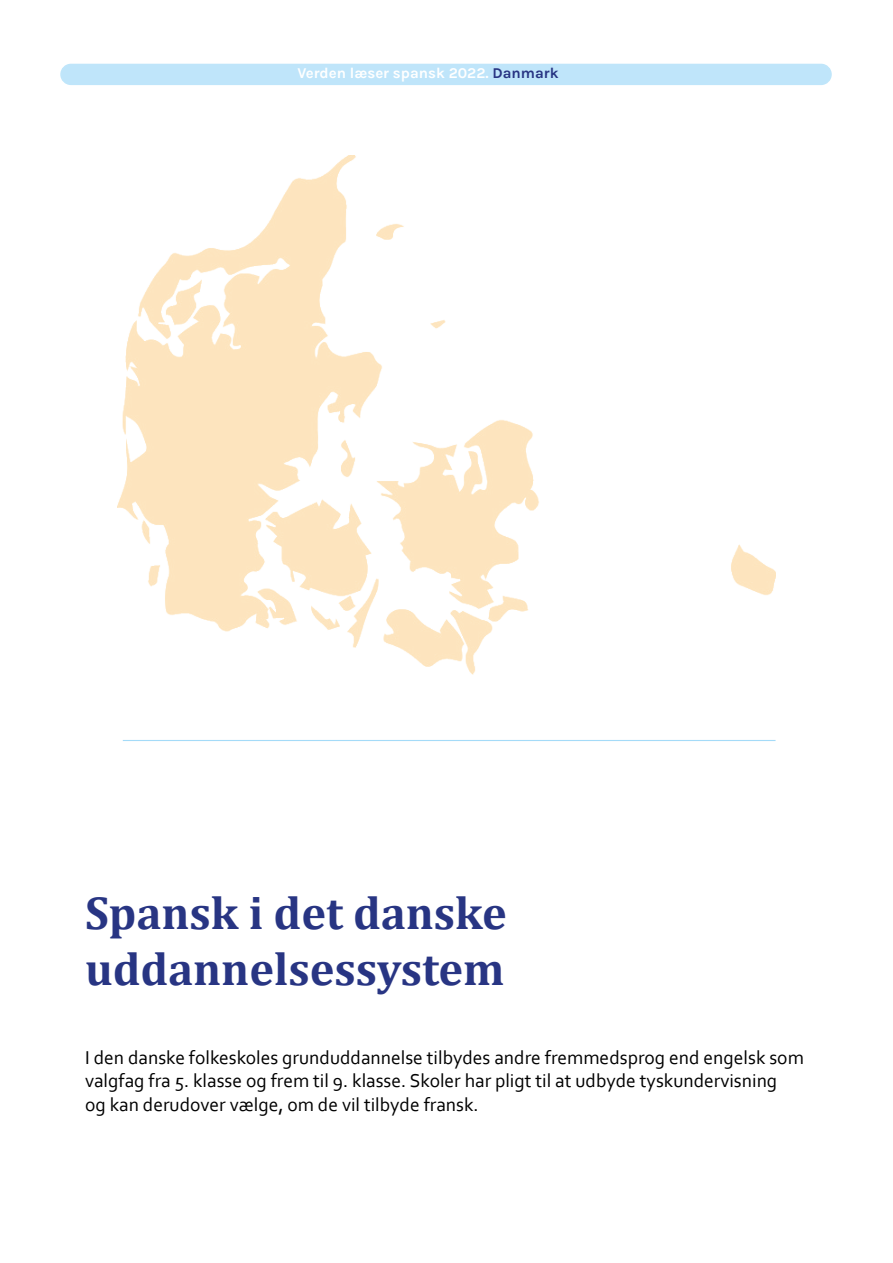
<style>
.page{position:relative;width:893px;height:1263px;background:#fff}
.page>*{position:absolute;margin:0;border:0;box-sizing:border-box;transform-origin:0 0}
.t1{font:700 46.5px/55.8px "Cambria";color:#283583}
.t2{font:19.5px/23.4px "Corbel";color:#000}
.t3{font:700 15px "Karla";color:#fff}
.s1{color:#283583}
</style>
<div class="page">
<img style="left:117px;top:155px;width:658px;height:520px">
<hr style="left:123px;top:740px;width:652px;height:1px;background:#a4dbf8">
<div style="left:61px;top:64px;width:770px;height:20px;background:#bfe5fa;border-radius:10px"></div>
<div style="left:60px;top:64px;width:772px;height:21px;border:2px solid #a4dbf8;border-radius:10px"></div>
<p class="t3" style="left:297px;top:63px;width:263px">Verden læser spansk 2022. <span class="s1">Danmark</span></p>
<h1 class="t1" style="left:85px;top:884px;width:423px">Spansk i det danske uddannelsessystem</h1>
<p class="t2" style="left:85px;top:1045px;width:720px">I den danske folkeskoles grunduddannelse tilbydes andre fremmedsprog end engelsk som valgfag fra 5. klasse og frem til 9. klasse. Skoler har pligt til at udbyde tyskundervisning<br>og kan derudover vælge, om de vil tilbyde fransk.</p>
</div>
